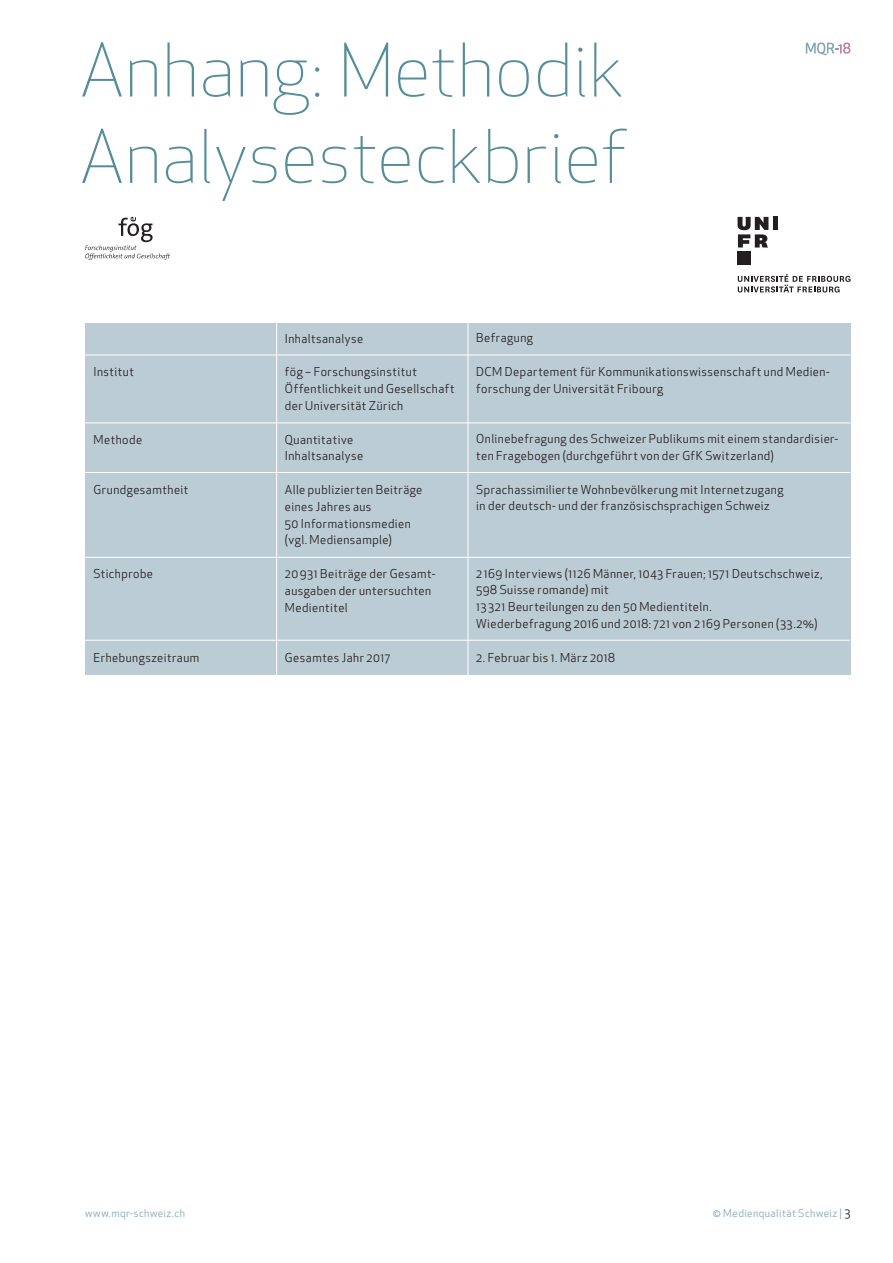
<style>
.page{position:relative;width:893px;height:1263px;background:#fff}
.page>*{position:absolute;margin:0;border:0;box-sizing:border-box;transform-origin:0 0}
.t1{font:300 72px/86.4px "Apex New";letter-spacing:.005em;color:#558d9a}
.t2{font:12px/16.8px "Apex New";letter-spacing:.04em;color:#231f20}
.t3{font:10.5px "Apex New";letter-spacing:.045em;color:#84a6b1}
.s1{font-size:12px;color:#231f20}
</style>
<div class="page">
<svg style="left:806px;top:43px;width:44px;height:13px"></svg>
<svg style="left:85px;top:217px;width:85px;height:43px"></svg>
<div style="left:85px;top:323px;width:765px;height:351px;background:#bcccd4"></div>
<hr style="left:85px;top:355px;width:765px;height:1px;background:#fff">
<hr style="left:276px;top:323px;width:1px;height:353px;background:#fff">
<hr style="left:85px;top:472px;width:765px;height:1px;background:#fff">
<hr style="left:85px;top:423px;width:765px;height:1px;background:#fff">
<hr style="left:85px;top:557px;width:765px;height:1px;background:#fff">
<hr style="left:84px;top:640px;width:766px;height:1px;background:#fff">
<hr style="left:468px;top:323px;width:1px;height:353px;background:#fff">
<svg style="left:738px;top:274px;width:112px;height:18px"></svg>
<div style="left:773px;top:217px;width:5px;height:13px;background:#231f20"></div>
<div style="left:738px;top:252px;width:13px;height:13px;background:#231f20"></div>
<svg style="left:738px;top:217px;width:30px;height:30px"></svg>
<h1 class="t1" style="left:80px;top:28px;width:549px">Anhang: Methodik<br>Analysesteckbrief</h1>
<p class="t2" style="left:285px;top:330px;width:80px">Inhaltsanalyse</p>
<p class="t2" style="left:94px;top:364px;width:42px">Institut</p>
<p class="t2" style="left:285px;top:364px;width:171px">fög – Forschungsinstitut<br>Öffentlichkeit und Gesellschaft der Universität Zürich</p>
<p class="t2" style="left:94px;top:431px;width:50px">Methode</p>
<p class="t2" style="left:285px;top:431px;width:80px">Quantitative<br>Inhaltsanalyse</p>
<p class="t2" style="left:94px;top:481px;width:96px">Grundgesamtheit</p>
<p class="t2" style="left:285px;top:481px;width:139px">Alle publizierten Beiträge eines Jahres aus<br>50 Informationsmedien (vgl. Mediensample)</p>
<p class="t2" style="left:94px;top:565px;width:61px">Stichprobe</p>
<p class="t2" style="left:285px;top:565px;width:152px">20 931 Beiträge der Gesamt&shy;ausgaben der untersuchten<br>Medientitel</p>
<p class="t2" style="left:94px;top:649px;width:107px">Erhebungszeitraum</p>
<p class="t2" style="left:285px;top:649px;width:107px">Gesamtes Jahr 2017</p>
<p class="t2" style="left:476px;top:330px;width:58px">Befragung</p>
<p class="t2" style="left:476px;top:363px;width:355px">DCM Departement für Kommunikationswissenschaft und Medien&shy;forschung der Universität Fribourg</p>
<p class="t2" style="left:476px;top:430px;width:363px">Onlinebefragung des Schweizer Publikums mit einem standardisier&shy;ten Fragebogen (durchgeführt von der GfK Switzerland)</p>
<p class="t2" style="left:476px;top:481px;width:309px">Sprachassimilierte Wohnbevölkerung mit Internetzugang in der deutsch- und der französischsprachigen Schweiz</p>
<p class="t2" style="left:476px;top:565px;width:348px">2 169 Interviews (1126 Männer, 1043 Frauen; 1571 Deutschschweiz, 598 Suisse romande) mit<br>13 321 Beurteilungen zu den 50 Medientiteln.<br>Wiederbefragung 2016 und 2018: 721 von 2 169 Personen (33.2%)</p>
<p class="t2" style="left:476px;top:649px;width:140px">2. Februar bis 1. März 2018</p>
<p class="t3" style="left:85px;top:1206px;width:101px">www.mqr-schweiz.ch</p>
<p class="t3" style="left:713px;top:1206px;width:139px">© Medienqualität Schweiz | <span class="s1">3</span></p>
</div>
